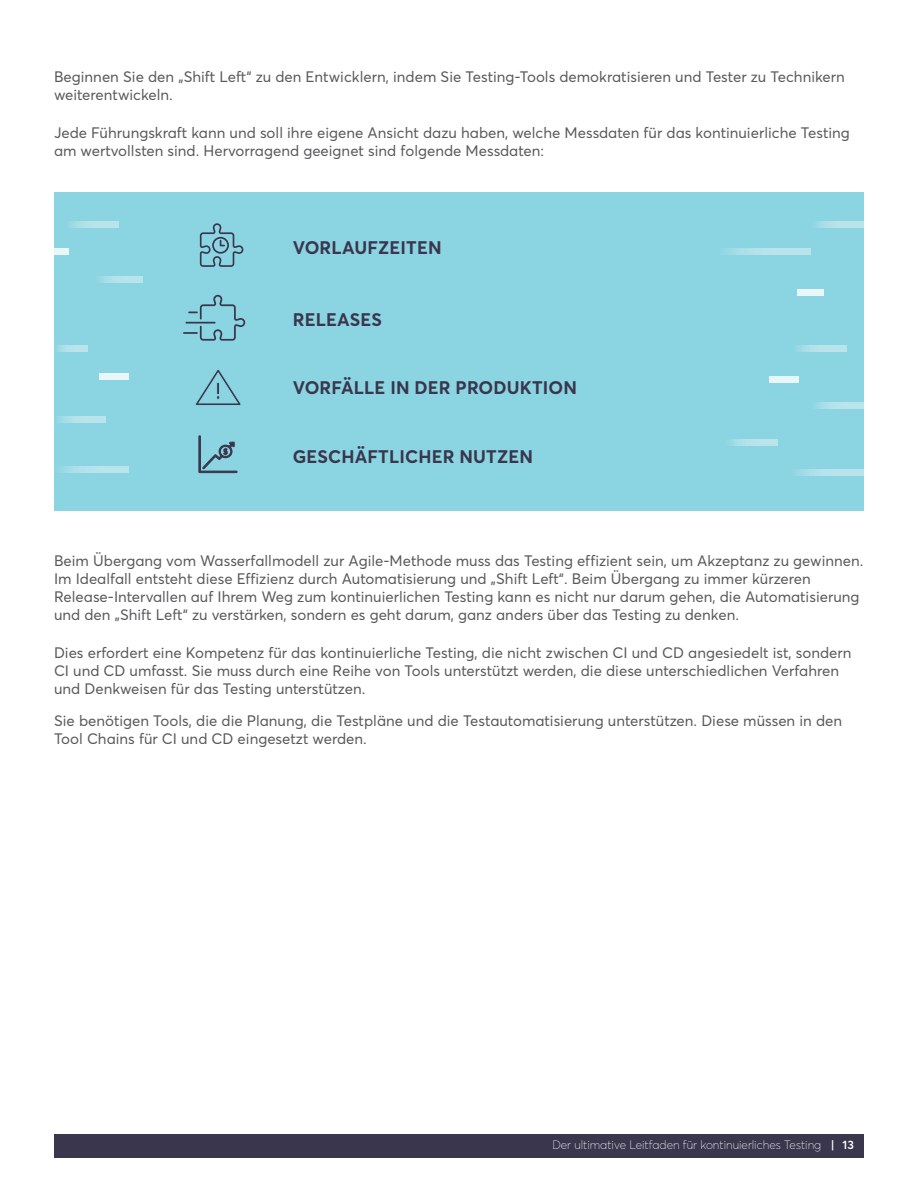
<style>
.page{position:relative;width:918px;height:1188px;background:#fff}
.page>*{position:absolute;margin:0;border:0;box-sizing:border-box;transform-origin:0 0}
.t1{font:700 18px "Averta";letter-spacing:.01em;color:#39364d}
.t2{font:15px/18px "Averta";color:#59595c}
.t3{font:100 12px "Averta";color:#fff}
.s1{font-weight:600}
</style>
<div class="page">
<div style="left:54px;top:192px;width:810px;height:319px;background:#8bd4e2"></div>
<svg style="left:183px;top:295px;width:62px;height:46px"></svg>
<svg style="left:815px;top:221px;width:49px;height:6px"></svg>
<svg style="left:70px;top:221px;width:48px;height:6px"></svg>
<svg style="left:815px;top:403px;width:49px;height:6px"></svg>
<svg style="left:58px;top:417px;width:47px;height:6px"></svg>
<svg style="left:725px;top:249px;width:86px;height:6px"></svg>
<div style="left:54px;top:249px;width:14px;height:6px;background:#eaf7f9"></div>
<svg style="left:797px;top:346px;width:49px;height:6px"></svg>
<svg style="left:57px;top:346px;width:30px;height:6px"></svg>
<div style="left:797px;top:290px;width:26px;height:6px;background:#eaf7f9"></div>
<svg style="left:100px;top:276px;width:43px;height:6px"></svg>
<div style="left:770px;top:376px;width:29px;height:6px;background:#eaf7f9"></div>
<div style="left:99px;top:373px;width:29px;height:6px;background:#eaf7f9"></div>
<svg style="left:729px;top:439px;width:49px;height:7px"></svg>
<svg style="left:797px;top:470px;width:67px;height:6px"></svg>
<svg style="left:61px;top:467px;width:67px;height:6px"></svg>
<svg style="left:200px;top:223px;width:44px;height:44px"></svg>
<svg style="left:196px;top:369px;width:45px;height:36px"></svg>
<svg style="left:199px;top:436px;width:38px;height:37px"></svg>
<div style="left:54px;top:1134px;width:810px;height:23px;background:#39364d"></div>
<p class="t2" style="left:54px;top:67px;width:792px">Beginnen Sie den „Shift Left“ zu den Entwicklern, indem Sie Testing-Tools demokratisieren und Tester zu Technikern weiterentwickeln.</p>
<p class="t2" style="left:54px;top:124px;width:797px">Jede Führungskraft kann und soll ihre eigene Ansicht dazu haben, welche Messdaten für das kontinuierliche Testing am wertvollsten sind. Hervorragend geeignet sind folgende Messdaten:</p>
<p class="t1" style="left:293px;top:237px;width:150px">VORLAUFZEITEN</p>
<p class="t1" style="left:293px;top:308px;width:91px">RELEASES</p>
<p class="t1" style="left:293px;top:377px;width:286px">VORFÄLLE IN DER PRODUKTION</p>
<p class="t1" style="left:293px;top:445px;width:242px">GESCHÄFTLICHER NUTZEN</p>
<p class="t2" style="left:54px;top:551px;width:811px">Beim Übergang vom Wasserfallmodell zur Agile-Methode muss das Testing effizient sein, um Akzeptanz zu gewinnen.<br>Im Idealfall entsteht diese Effizienz durch Automatisierung und „Shift Left“. Beim Übergang zu immer kürzeren Release-Intervallen auf Ihrem Weg zum kontinuierlichen Testing kann es nicht nur darum gehen, die Automatisierung und den „Shift Left“ zu verstärken, sondern es geht darum, ganz anders über das Testing zu denken.</p>
<p class="t2" style="left:54px;top:643px;width:799px">Dies erfordert eine Kompetenz für das kontinuierliche Testing, die nicht zwischen CI und CD angesiedelt ist, sondern<br>CI und CD umfasst. Sie muss durch eine Reihe von Tools unterstützt werden, die diese unterschiedlichen Verfahren und Denkweisen für das Testing unterstützen.</p>
<p class="t2" style="left:54px;top:711px;width:790px">Sie benötigen Tools, die die Planung, die Testpläne und die Testautomatisierung unterstützen. Diese müssen in den<br>Tool Chains für CI und CD eingesetzt werden.</p>
<p class="t3" style="left:552px;top:1138px;width:303px">Der ultimative Leitfaden für kontinuierliches Testing <span class="s1">| 13</span></p>
</div>
